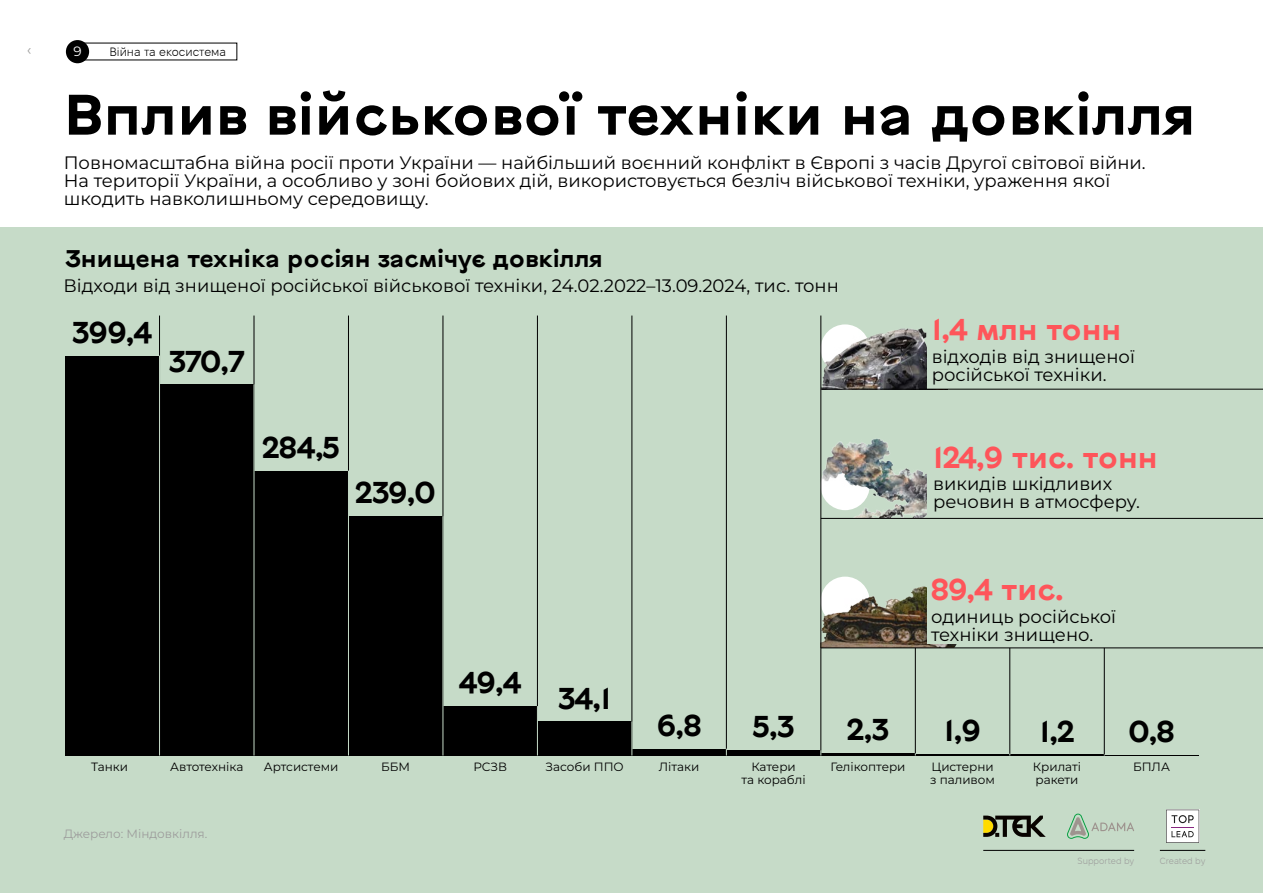
<style>
.page{position:relative;width:1263px;height:893px;background:#fff}
.page>*{position:absolute;margin:0;border:0;box-sizing:border-box;transform-origin:0 0}
.t1{font:700 57px "Vinnytsia Sans";letter-spacing:.01em;color:#000}
.t2{font:700 30px "Vinnytsia Sans";color:#000}
.t3{font:700 30px "Vinnytsia Sans";color:#fe555a}
.t4{font:700 24px "Vinnytsia Sans";color:#000}
.t5{font:18px/18px "Montserrat";color:#000}
.t6{font:15px "Montserrat";color:#9d9d9c}
.t7{font:13.5px "Montserrat";color:#fff}
.t8{font:12px/13.5px "Montserrat";color:#000}
.t9{font:12px "Montserrat";color:#9d9d9c}
.t10{font:300 12px "Mac Paw Fixel Text";color:#000}
.t11{font:300 9px "Mac Paw Fixel Text";color:#9d9d9c}
</style>
<div class="page">
<div style="left:0;top:227px;width:1263px;height:666px;background:#c6dbc8"></div>
<div style="left:65px;top:356px;width:95px;height:399px;background:#000"></div>
<div style="left:160px;top:384px;width:94px;height:371px;background:#000"></div>
<div style="left:254px;top:471px;width:94px;height:284px;background:#000"></div>
<div style="left:348px;top:516px;width:95px;height:239px;background:#000"></div>
<div style="left:443px;top:706px;width:94px;height:49px;background:#000"></div>
<div style="left:537px;top:721px;width:95px;height:34px;background:#000"></div>
<div style="left:632px;top:749px;width:94px;height:6px;background:#000"></div>
<div style="left:726px;top:750px;width:95px;height:5px;background:#000"></div>
<hr style="left:821px;top:753px;width:94px;height:2px;background:#000">
<hr style="left:915px;top:754px;width:95px;height:1px;background:#000">
<hr style="left:1010px;top:754px;width:94px;height:1px;background:#000">
<hr style="left:1104px;top:755px;width:95px;height:1px;background:#000">
<div style="left:820px;top:577px;width:50px;height:49px;background:#fff;border-radius:50%"></div>
<img style="left:821px;top:587px;width:136px;height:60px">
<div style="left:927px;top:587px;width:124px;height:56px;background:#c6dbc8"></div>
<img style="left:821px;top:318px;width:106px;height:71px">
<img style="left:821px;top:427px;width:106px;height:91px">
<hr style="left:821px;top:389px;width:442px;height:1px;background:#000">
<hr style="left:821px;top:518px;width:442px;height:1px;background:#000">
<hr style="left:821px;top:647px;width:442px;height:1px;background:#000">
<hr style="left:159px;top:316px;width:1px;height:439px;background:#000">
<hr style="left:254px;top:316px;width:1px;height:439px;background:#000">
<hr style="left:348px;top:316px;width:1px;height:439px;background:#000">
<hr style="left:443px;top:316px;width:1px;height:439px;background:#000">
<hr style="left:537px;top:316px;width:1px;height:439px;background:#000">
<hr style="left:631px;top:316px;width:1px;height:439px;background:#000">
<hr style="left:726px;top:316px;width:1px;height:439px;background:#000">
<hr style="left:820px;top:316px;width:1px;height:439px;background:#000">
<hr style="left:915px;top:648px;width:1px;height:107px;background:#000">
<hr style="left:1009px;top:648px;width:1px;height:107px;background:#000">
<hr style="left:1104px;top:648px;width:1px;height:107px;background:#000">
<hr style="left:159px;top:356px;width:1px;height:399px;background:#c6dbc8">
<hr style="left:254px;top:384px;width:1px;height:371px;background:#c6dbc8">
<hr style="left:348px;top:471px;width:1px;height:284px;background:#c6dbc8">
<hr style="left:443px;top:516px;width:1px;height:239px;background:#c6dbc8">
<hr style="left:537px;top:706px;width:1px;height:49px;background:#c6dbc8">
<hr style="left:631px;top:721px;width:1px;height:34px;background:#c6dbc8">
<div style="left:66px;top:40px;width:23px;height:23px;background:#000;border-radius:50%"></div>
<hr style="left:983px;top:850px;width:151px;height:1px;background:#000">
<hr style="left:1160px;top:850px;width:45px;height:1px;background:#000">
<svg style="left:1166px;top:810px;width:33px;height:33px"></svg>
<svg style="left:1067px;top:814px;width:67px;height:25px"></svg>
<svg style="left:983px;top:816px;width:63px;height:21px"></svg>
<p class="t6" style="left:27px;top:41px;width:6px">‹</p>
<p class="t7" style="left:73px;top:42px;width:10px">9</p>
<p class="t10" style="left:109px;top:45px;width:118px">Війна та екосистема</p>
<h1 class="t1" style="left:64px;top:75px;width:1133px">Вплив військової техніки на довкілля</h1>
<p class="t5" style="left:64px;top:153px;width:1083px">Повномасштабна війна росії проти України — найбільший воєнний конфлікт в Європі з часів Другої світової війни.<br>На території України, а особливо у зоні бойових дій, використовується безліч військової техніки, ураження якої шкодить навколишньому середовищу.</p>
<h3 class="t4" style="left:65px;top:242px;width:539px">Знищена техніка росіян засмічує довкілля</h3>
<p class="t5" style="left:63px;top:276px;width:777px">Відходи від знищеної російської військової техніки, 24.02.2022–13.09.2024, тис. тонн</p>
<h2 class="t2" style="left:73px;top:312px;width:81px">399,4</h2>
<h2 class="t2" style="left:169px;top:340px;width:77px">370,7</h2>
<h2 class="t2" style="left:263px;top:427px;width:78px">284,5</h2>
<h2 class="t2" style="left:356px;top:472px;width:81px">239,0</h2>
<h2 class="t2" style="left:459px;top:662px;width:63px">49,4</h2>
<h2 class="t2" style="left:558px;top:677px;width:54px">34,1</h2>
<h2 class="t3" style="left:932px;top:309px;width:191px">1,4 млн тонн</h2>
<p class="t5" style="left:932px;top:347px;width:205px">відходів від знищеної російської техніки.</p>
<h2 class="t3" style="left:933px;top:437px;width:226px">124,9 тис. тонн</h2>
<p class="t5" style="left:933px;top:475px;width:208px">викидів шкідливих речовин в атмосферу.</p>
<h2 class="t3" style="left:931px;top:569px;width:134px">89,4 тис.</h2>
<p class="t5" style="left:931px;top:607px;width:187px">одиниць російської техніки знищено.</p>
<h2 class="t2" style="left:657px;top:705px;width:46px">6,8</h2>
<h2 class="t2" style="left:753px;top:706px;width:42px">5,3</h2>
<h2 class="t2" style="left:847px;top:709px;width:43px">2,3</h2>
<h2 class="t2" style="left:944px;top:710px;width:38px">1,9</h2>
<h2 class="t2" style="left:1040px;top:710px;width:36px">1,2</h2>
<h2 class="t2" style="left:1128px;top:711px;width:48px">0,8</h2>
<p class="t8" style="left:91px;top:760px;width:39px">Танки</p>
<p class="t8" style="left:170px;top:760px;width:75px">Автотехніка</p>
<p class="t8" style="left:264px;top:760px;width:76px">Артсистеми</p>
<p class="t8" style="left:381px;top:760px;width:30px">ББМ</p>
<p class="t8" style="left:473px;top:760px;width:35px">РСЗВ</p>
<p class="t8" style="left:545px;top:760px;width:80px">Засоби ППО</p>
<p class="t8" style="left:659px;top:760px;width:42px">Літаки</p>
<p class="t8" style="left:741px;top:760px;width:66px;text-align:center">Катери<br>та кораблі</p>
<p class="t8" style="left:831px;top:760px;width:76px">Гелікоптери</p>
<p class="t8" style="left:930px;top:760px;width:66px">Цистерни з паливом</p>
<p class="t8" style="left:1033px;top:760px;width:50px">Крилаті ракети</p>
<p class="t8" style="left:1133px;top:760px;width:38px">БПЛА</p>
<p class="t9" style="left:64px;top:826px;width:145px">Джерело: Міндовкілля.</p>
<p class="t11" style="left:1077px;top:855px;width:58px">Supported by</p>
<p class="t11" style="left:1160px;top:855px;width:47px">Created by</p>
</div>
